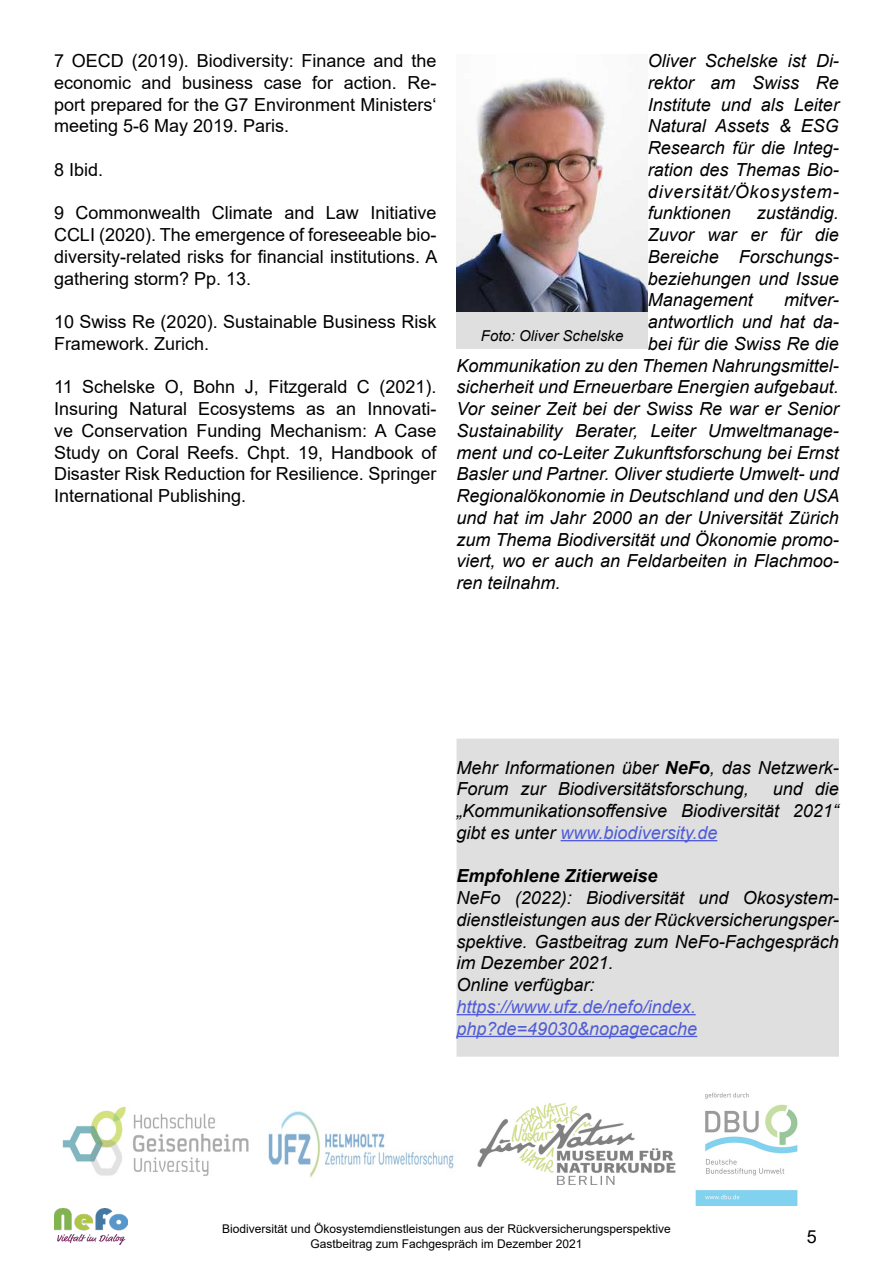
<style>
.page{position:relative;width:893px;height:1263px;background:#fff}
.page>*{position:absolute;margin:0;border:0;box-sizing:border-box;transform-origin:0 0}
.t1{font:italic 18px/21.8px "Arial";color:#000;text-align:justify}
.t2{font:18px/21.8px "Arial";color:#000;text-align:justify}
.t3{font:italic 18px/21.8px "Arial";color:#4f5cd6}
.t4{font:italic 700 18px "Arial";color:#000}
.t5{font:italic 15px "Arial";color:#000}
.t6{font:12px "Arial";color:#000}
.s1{font-weight:700}
.s2{color:#4f5cd6}
</style>
<div class="page">
<img style="left:54px;top:1209px;width:73px;height:36px">
<img style="left:62px;top:1092px;width:736px;height:114px">
<img style="left:457px;top:78px;width:191px;height:234px">
<div style="left:457px;top:312px;width:191px;height:36px;background:#dfdfdf"></div>
<div style="left:457px;top:739px;width:382px;height:318px;background:#dfdfdf"></div>
<hr style="left:561px;top:840px;width:156px;height:1px;background:#4f5cd6">
<hr style="left:457px;top:1014px;width:239px;height:1px;background:#4f5cd6">
<hr style="left:457px;top:1036px;width:240px;height:1px;background:#4f5cd6">
<p class="t2" style="left:54px;top:50px;width:384px">7 OECD (2019). Biodiversity: Finance and the economic and business case for action. Re&shy;port prepared for the G7 Environment Ministers‘ meeting 5-6 May 2019. Paris.</p>
<p class="t2" style="left:54px;top:159px;width:51px">8 Ibid.</p>
<p class="t2" style="left:54px;top:202px;width:385px">9 Commonwealth Climate and Law Initiative CCLI (2020). The emergence of foreseeable bio&shy;diversity-related risks for financial institutions. A gathering storm? Pp. 13.</p>
<p class="t2" style="left:54px;top:311px;width:384px">10 Swiss Re (2020). Sustainable Business Risk<br>Framework. Zurich.</p>
<p class="t2" style="left:54px;top:376px;width:384px">11 Schelske O, Bohn J, Fitzgerald C (2021).<br>Insuring Natural Ecosystems as an Innovati&shy;ve Conservation Funding Mechanism: A Case Study on Coral Reefs. Chpt. 19, Handbook of Disaster Risk Reduction for Resilience. Springer International Publishing.</p>
<p class="t1" style="left:648px;top:50px;width:193px">Oliver Schelske ist Di&shy;rektor am Swiss Re Institute und als Leiter Natural Assets &amp; ESG Research für die Integ&shy;ration des Themas Bio&shy;diversität/Ökosystem&shy;funktionen</p>
<p class="t1" style="left:648px;top:202px;width:193px;text-indent:109px">zuständig.<br>Zuvor war er für die Bereiche Forschungs&shy;beziehungen und Issue Management</p>
<p class="t1" style="left:784px;top:289px;width:56px">mitver-</p>
<p class="t1" style="left:648px;top:311px;width:193px">antwortlich und hat da-</p>
<p class="t1" style="left:648px;top:333px;width:193px">bei für die Swiss Re die</p>
<p class="t1" style="left:457px;top:355px;width:384px">Kommunikation zu den Themen Nahrungsmittel-</p>
<p class="t1" style="left:457px;top:376px;width:384px">sicherheit und Erneuerbare Energien aufgebaut.</p>
<p class="t1" style="left:457px;top:398px;width:384px">Vor seiner Zeit bei der Swiss Re war er Senior</p>
<p class="t1" style="left:457px;top:420px;width:384px">Sustainability Berater, Leiter Umweltmanage-</p>
<p class="t1" style="left:457px;top:442px;width:384px">ment und co-Leiter Zukunftsforschung bei Ernst</p>
<p class="t1" style="left:457px;top:463px;width:384px">Basler und Partner. Oliver studierte Umwelt- und</p>
<p class="t1" style="left:457px;top:485px;width:385px">Regionalökonomie in Deutschland und den USA</p>
<p class="t1" style="left:457px;top:507px;width:384px">und hat im Jahr 2000 an der Universität Zürich</p>
<p class="t1" style="left:457px;top:529px;width:384px">zum Thema Biodiversität und Ökonomie promo-</p>
<p class="t1" style="left:457px;top:550px;width:384px">viert, wo er auch an Feldarbeiten in Flachmoo-</p>
<p class="t1" style="left:457px;top:572px;width:106px">ren teilnahm.</p>
<p class="t5" style="left:481px;top:326px;width:144px">Foto: Oliver Schelske</p>
<p class="t1" style="left:457px;top:756px;width:384px">Mehr Informationen über <span class="s1">NeFo</span>, das Netzwerk-<br>Forum zur Biodiversitätsforschung,</p>
<p class="t1" style="left:457px;top:778px;width:384px;text-indent:316px">und die „Kommunikationsoffensive Biodiversität 2021“ gibt es unter <span class="s2">www.biodiversity.de</span></p>
<p class="t4" style="left:457px;top:864px;width:203px">Empfohlene Zitierweise</p>
<p class="t1" style="left:457px;top:887px;width:384px">NeFo (2022): Biodiversität und Okosystem&shy;dienstleistungen aus der Rückversicherungsper&shy;spektive. Gastbeitrag zum NeFo-Fachgespräch im Dezember 2021.</p>
<p class="t1" style="left:457px;top:974px;width:140px">Online verfügbar:</p>
<p class="t3" style="left:457px;top:996px;width:242px">https://www.ufz.de/nefo/index. php?de=49030&amp;nopagecache</p>
<p class="t6" style="left:222px;top:1221px;width:450px">Biodiversität und Ökosystemdienstleistungen aus der Rückversicherungsperspektive</p>
<p class="t6" style="left:310px;top:1235px;width:274px">Gastbeitrag zum Fachgespräch im Dezember 2021</p>
<p class="t2" style="left:807px;top:1225px;width:12px">5</p>
</div>
